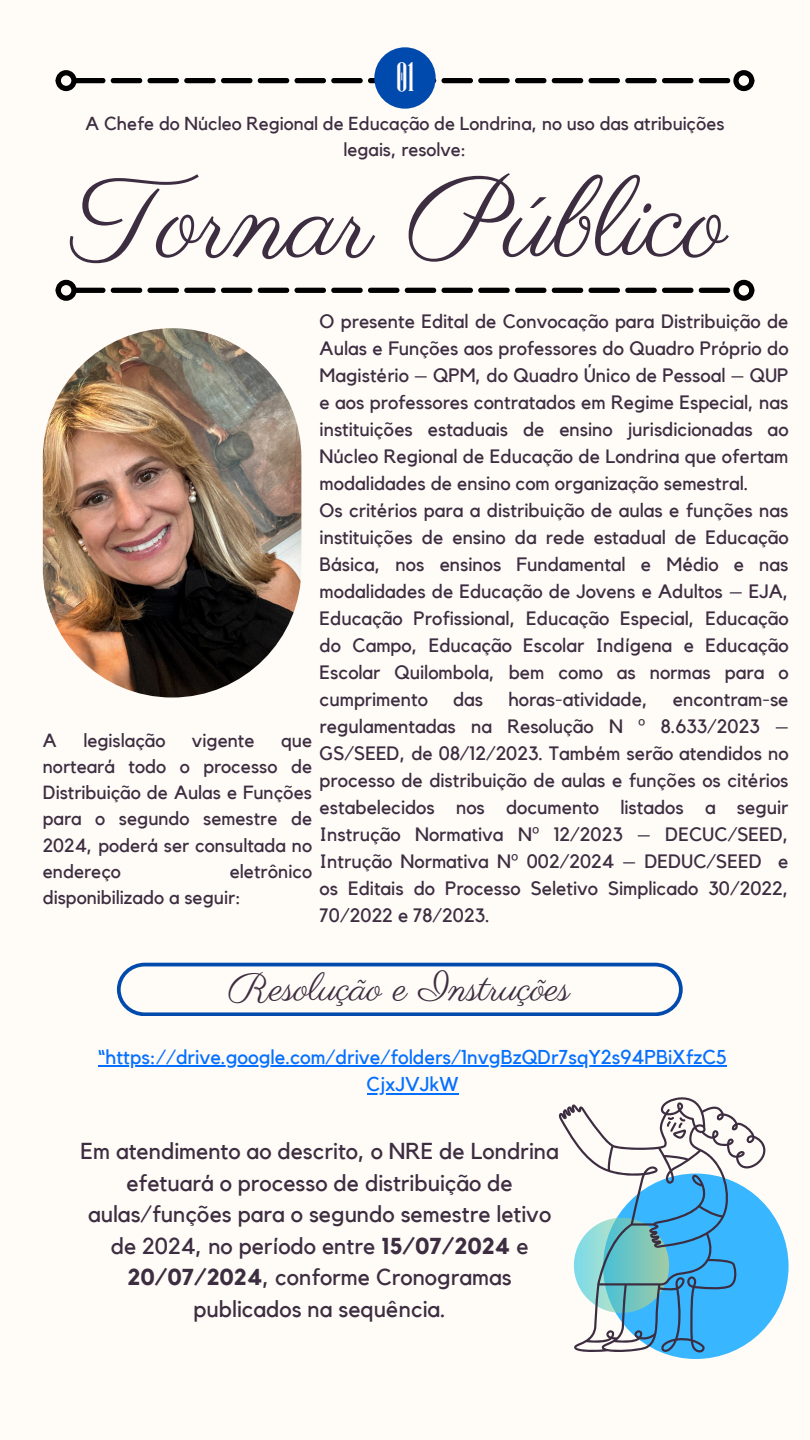
<style>
.page{position:relative;width:810px;height:1440px;background:#fffbf7}
.page>*{position:absolute;margin:0;border:0;box-sizing:border-box;transform-origin:0 0}
.t1{font:113.7px "Parisienne";color:#3c2d40}
.t2{font:42.1px "Fontuna";color:#fffbf7}
.t3{font:39.4px "Parisienne";color:#3c2d40}
.t4{font:23px/31.5px "Kollektif";color:#3c2d40;text-align:center}
.t5{font:20px "Kollektif";color:#0570ff}
.t6{font:19.3px/27px "Kollektif";color:#3c2d40;text-align:justify}
.t7{font:19px/26.2px "Kollektif";color:#3c2d40;text-align:justify}
.t8{font:18.8px/26.2px "Kollektif";color:#3c2d40;text-align:center}
.s1{font-family:"Noto Sans"}
.s2{font-weight:700}
</style>
<div class="page">
<svg style="left:77px;top:78px;width:653px;height:5px;background:#2b2a29"></svg>
<div style="left:56px;top:70px;width:21px;height:21px;border:5px solid #000;border-radius:50%"></div>
<div style="left:733px;top:70px;width:21px;height:21px;border:5px solid #000;border-radius:50%"></div>
<svg style="left:77px;top:288px;width:653px;height:5px;background:#2c2b2a"></svg>
<div style="left:56px;top:280px;width:21px;height:21px;border:5px solid #000;border-radius:50%"></div>
<div style="left:733px;top:280px;width:21px;height:21px;border:5px solid #000;border-radius:50%"></div>
<div style="left:374px;top:47px;width:62px;height:62px;background:#004aad;border-radius:50%"></div>
<img style="left:43px;top:328px;width:258px;height:370px;border-radius:129px">
<svg style="left:117px;top:963px;width:566px;height:53px"></svg>
<div style="left:603px;top:1174px;width:186px;height:185px;background:#38b6ff;border-radius:50%"></div>
<svg style="left:559px;top:1097px;width:207px;height:256px"></svg>
<hr style="left:98px;top:1065px;width:629px;height:2px;background:#0570ff">
<hr style="left:367px;top:1093px;width:92px;height:1px;background:#0570ff">
<h1 class="t2" style="left:396px;top:55px;width:19px">01</h1>
<p class="t8" style="left:85px;top:111px;width:641px">A Chefe do Núcleo Regional de Educação de Londrina, no uso das atribuições legais, resolve:</p>
<p class="t1" style="left:72px;top:151px;width:656px">Tornar Público</p>
<p class="t7" style="left:43px;top:728px;width:15px">A</p>
<p class="t7" style="left:83px;top:728px;width:84px">legislação</p>
<p class="t7" style="left:192px;top:728px;width:64px">vigente</p>
<p class="t7" style="left:43px;top:728px;width:271px;text-indent:238px">que norteará todo o processo de Distribuição de Aulas e Funções para o segundo semestre de 2024, poderá ser consultada no endereço</p>
<p class="t7" style="left:43px;top:859px;width:271px;text-indent:187px">eletrônico disponibilizado a seguir:</p>
<p class="t6" style="left:320px;top:308px;width:470px">O presente Edital de Convocação para Distribuição de Aulas e Funções aos professores do Quadro Próprio do Magistério – QPM, do Quadro Único de Pessoal – QUP e aos professores contratados em Regime Especial, nas instituições estaduais de ensino jurisdicionadas ao Núcleo Regional de Educação de Londrina que ofertam modalidades de ensino com organização semestral.</p>
<p class="t6" style="left:320px;top:497px;width:470px">Os critérios para a distribuição de aulas e funções nas instituições de ensino da rede estadual de Educação Básica, nos ensinos Fundamental e Médio e nas modalidades de Educação de Jovens e Adultos – EJA, Educação Profissional, Educação Especial, Educação do Campo, Educação Escolar Indígena e Educação Escolar Quilombola, bem como as normas para o cumprimento</p>
<p class="t6" style="left:453px;top:686px;width:32px">das</p>
<p class="t6" style="left:508px;top:686px;width:141px">horas-atividade,</p>
<p class="t6" style="left:320px;top:686px;width:470px;text-indent:353px">encontram-se regulamentadas na Resolução N <span class="s1">º</span> 8.633/2023 – GS/SEED, de 08/12/2023. Também serão atendidos no processo de distribuição de aulas e funções os citérios estabelecidos nos documento listados a seguir Instrução Normativa N<span class="s1">º</span> 12/2023 – DECUC/SEED, Intrução Normativa N<span class="s1">º</span> 002/2024 – DEDUC/SEED e os Editais do Processo Seletivo Simplicado 30/2022, 70/2022 e 78/2023.</p>
<p class="t3" style="left:228px;top:964px;width:344px">Resolução e Instruções</p>
<p class="t5" style="left:98px;top:1048px;width:630px">“https://drive.google.com/drive/folders/1nvgBzQDr7sqY2s94PBiXfzC5</p>
<h2 class="t5" style="left:367px;top:1075px;width:93px">CjxJVJkW</h2>
<p class="t4" style="left:80px;top:1136px;width:480px">Em atendimento ao descrito, o NRE de Londrina efetuará o processo de distribuição de aulas/funções para o segundo semestre letivo de 2024, no período entre <span class="s2">15/07/2024</span> e <span class="s2">20/07/2024</span>, conforme Cronogramas publicados na sequência.</p>
</div>
